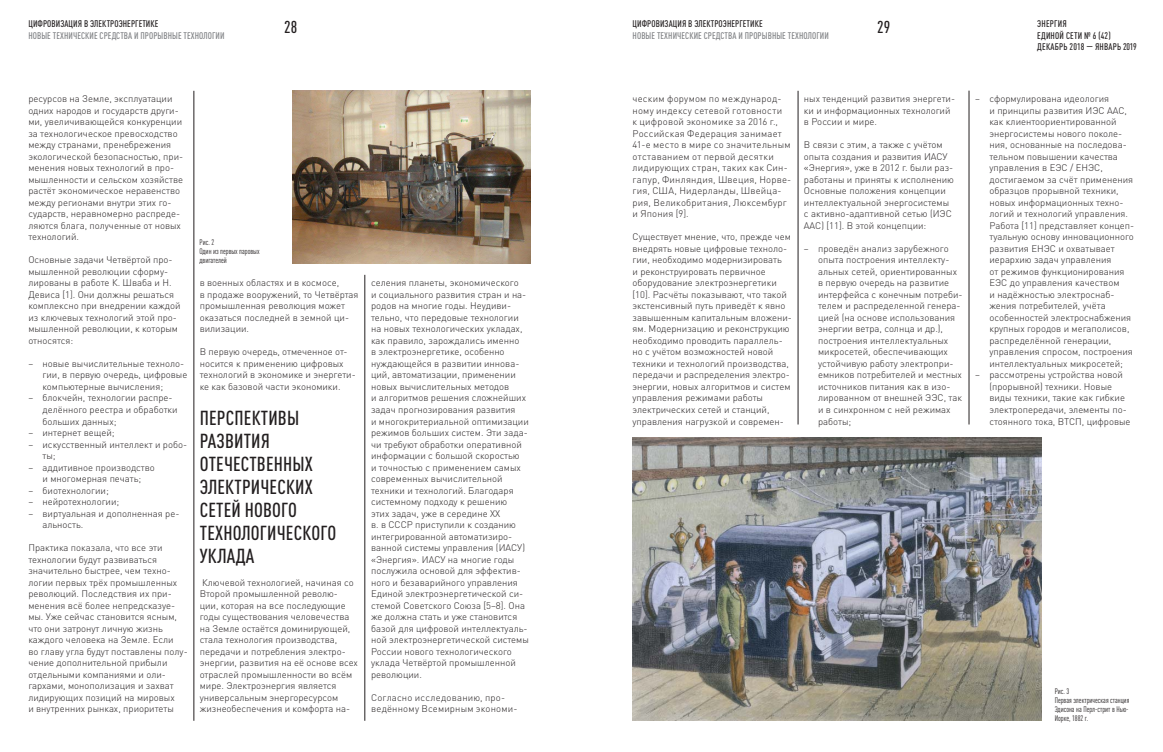
<style>
.page{position:relative;width:1163px;height:752px;background:#fff}
.page>*{position:absolute;margin:0;border:0;box-sizing:border-box;transform-origin:0 0}
.t1{font:500 condensed 20px/23px "DIN Pro";letter-spacing:.01em;color:#231f20}
.t2{font:500 condensed 17px "DIN Pro";color:#231f20}
.t3{font:300 9.5px/11.5px "DIN Pro";color:#231f20}
.t4{font:300 9.5px/11.5px "DIN Pro";letter-spacing:.02em;color:#231f20}
.t5{font:500 condensed 9.5px/11.5px "DIN Pro";letter-spacing:.01em;color:#231f20}
.t6{font:500 condensed 9.5px "DIN Pro";letter-spacing:.01em;color:#808285}
.t7{font:condensed 8px/9px "DIN Pro";color:#231f20}
</style>
<div class="page">
<hr style="left:797px;top:91px;width:1px;height:333px;background:#231f20">
<hr style="left:968px;top:91px;width:1px;height:333px;background:#231f20">
<hr style="left:194px;top:91px;width:1px;height:629px;background:#231f20">
<hr style="left:364px;top:275px;width:1px;height:445px;background:#231f20">
<img style="left:292px;top:91px;width:238px;height:172px">
<img style="left:632px;top:437px;width:409px;height:283px">
<p class="t5" style="left:28px;top:19px;width:132px">ЦИФРОВИЗАЦИЯ В ЭЛЕКТРОЭНЕРГЕТИКЕ</p>
<p class="t6" style="left:28px;top:32px;width:198px">НОВЫЕ ТЕХНИЧЕСКИЕ СРЕДСТВА И ПРОРЫВНЫЕ ТЕХНОЛОГИИ</p>
<p class="t5" style="left:632px;top:19px;width:132px">ЦИФРОВИЗАЦИЯ В ЭЛЕКТРОЭНЕРГЕТИКЕ</p>
<p class="t6" style="left:632px;top:32px;width:198px">НОВЫЕ ТЕХНИЧЕСКИЕ СРЕДСТВА И ПРОРЫВНЫЕ ТЕХНОЛОГИИ</p>
<h2 class="t2" style="left:284px;top:21px;width:15px">28</h2>
<h2 class="t2" style="left:876px;top:21px;width:15px">29</h2>
<p class="t5" style="left:1037px;top:19px;width:101px">ЭНЕРГИЯ<br>ЕДИНОЙ СЕТИ № 6 (42)<br>ДЕКАБРЬ 2018 — ЯНВАРЬ 2019</p>
<p class="t3" style="left:28px;top:92px;width:156px">ресурсов на Земле, эксплуатации одних народов и государств други&shy;ми, увеличивающейся конкуренции за технологическое превосходство между странами, пренебрежения экологической безопасностью, при&shy;менения новых технологий в про&shy;мышленности и сельском хозяйстве растёт экономическое неравенство между регионами внутри этих го&shy;сударств, неравномерно распреде&shy;ляются блага, полученные от новых технологий.</p>
<p class="t3" style="left:28px;top:253px;width:154px">Основные задачи Четвёртой про&shy;мышленной революции сформу&shy;лированы в работе К. Шваба и Н.<br>Девиса [1]. Они должны решаться комплексно при внедрении каждой из ключевых технологий этой про&shy;мышленной революции, к которым относятся:</p>
<p class="t3" style="left:43px;top:357px;width:146px;text-indent:-14px">– новые вычислительные техноло&shy;гии, в первую очередь, цифровые компьютерные вычисления;</p>
<p class="t3" style="left:43px;top:391px;width:136px;text-indent:-14px">– блокчейн, технологии распре&shy;делённого реестра и обработки больших данных;</p>
<p class="t3" style="left:28px;top:426px;width:88px">– интернет вещей;</p>
<p class="t3" style="left:43px;top:437px;width:146px;text-indent:-14px">– искусственный интеллект и робо&shy;ты;</p>
<p class="t3" style="left:28px;top:460px;width:128px;text-align:center">– аддитивное производство и многомерная печать;</p>
<p class="t3" style="left:28px;top:483px;width:82px">– биотехнологии;</p>
<p class="t3" style="left:28px;top:495px;width:92px">– нейротехнологии;</p>
<p class="t3" style="left:43px;top:506px;width:138px;text-indent:-14px">– виртуальная и дополненная ре&shy;альность.</p>
<p class="t3" style="left:28px;top:541px;width:161px">Практика показала, что все эти технологии будут развиваться значительно быстрее, чем техно&shy;логии первых трёх промышленных революций. Последствия их при&shy;менения всё более непредсказуе&shy;мы. Уже сейчас становится ясным, что они затронут личную жизнь каждого человека на Земле. Если<br>во главу угла будут поставлены полу&shy;чение дополнительной прибыли отдельными компаниями и оли&shy;гархами, монополизация и захват лидирующих позиций на мировых<br>и внутренних рынках, приоритеты</p>
<p class="t7" style="left:199px;top:239px;width:62px">Рис. 2<br>Один из первых паровых двигателей</p>
<p class="t3" style="left:200px;top:276px;width:160px">в военных областях и в космосе,<br>в продаже вооружений, то Четвёртая промышленная революция может оказаться последней в земной ци&shy;вилизации.</p>
<p class="t3" style="left:200px;top:345px;width:157px">В первую очередь, отмеченное от&shy;носится к применению цифровых технологий в экономике и энергети&shy;ке как базовой части экономики.</p>
<h1 class="t1" style="left:200px;top:409px;width:138px">ПЕРСПЕКТИВЫ<br>РАЗВИТИЯ<br>ОТЕЧЕСТВЕННЫХ<br>ЭЛЕКТРИЧЕСКИХ<br>СЕТЕЙ НОВОГО<br>ТЕХНОЛОГИЧЕСКОГО<br>УКЛАДА</h1>
<p class="t3" style="left:200px;top:575px;width:160px">Ключевой технологией, начиная со<br>Второй промышленной револю&shy;ции, которая на все последующие годы существования человечества на Земле остаётся доминирующей, стала технология производства, передачи и потребления электро&shy;энергии, развития на её основе всех отраслей промышленности во всём мире. Электроэнергия является универсальным энергоресурсом жизнеобеспечения и комфорта на-</p>
<p class="t3" style="left:371px;top:276px;width:159px">селения планеты, экономического<br>и социального развития стран и на&shy;родов на многие годы. Неудиви&shy;тельно, что передовые технологии на новых технологических укладах, как правило, зарождались именно<br>в электроэнергетике, особенно нуждающейся в развитии иннова&shy;ций, автоматизации, применении новых вычислительных методов<br>и алгоритмов решения сложнейших задач прогнозирования развития<br>и многокритериальной оптимизации режимов больших систем. Эти зада&shy;чи требуют обработки оперативной информации с большой скоростью<br>и точностью с применением самых современных вычислительной техники и технологий. Благодаря системному подходу к решению<br>этих задач, уже в середине ХХ<br>в. в СССР приступили к созданию интегрированной автоматизиро&shy;ванной системы управления (ИАСУ) «Энергия». ИАСУ на многие годы послужила основой для эффектив&shy;ного и безаварийного управления<br>Единой электроэнергетической си&shy;стемой Советского Союза [5−8]. Она же должна стать и уже становится базой для цифровой интеллектуаль&shy;ной электроэнергетической системы<br>России нового технологического уклада Четвёртой промышленной революции.</p>
<p class="t4" style="left:371px;top:690px;width:148px">Согласно исследованию, про&shy;ведённому Всемирным экономи-</p>
<p class="t4" style="left:632px;top:92px;width:160px">ческим форумом по международ&shy;ному индексу сетевой готовности<br>к цифровой экономике за 2016 г.,<br>Российская Федерация занимает<br>41-е место в мире со значительным отставанием от первой десятки лидирующих стран, таких как Син&shy;гапур, Финляндия, Швеция, Норве&shy;гия, США, Нидерланды, Швейца&shy;рия, Великобритания, Люксембург и Япония [9].</p>
<p class="t3" style="left:632px;top:230px;width:161px">Существует мнение, что, прежде чем внедрять новые цифровые техноло&shy;гии, необходимо модернизировать<br>и реконструировать первичное оборудование электроэнергетики [10]. Расчёты показывают, что такой экстенсивный путь приведёт к явно завышенным капитальным вложени&shy;ям. Модернизацию и реконструкцию необходимо проводить параллель&shy;но с учётом возможностей новой техники и технологий производства, передачи и распределения электро&shy;энергии, новых алгоритмов и систем управления режимами работы электрических сетей и станций, управления нагрузкой и современ-</p>
<p class="t3" style="left:803px;top:92px;width:153px">ных тенденций развития энергети&shy;ки и информационных технологий в России и мире.</p>
<p class="t3" style="left:803px;top:138px;width:152px">В связи с этим, а также с учётом опыта создания и развития ИАСУ «Энергия», уже в 2012 г. были раз&shy;работаны и приняты к исполнению<br>Основные положения концепции интеллектуальной энергосистемы с активно-адаптивной сетью (ИЭС<br>ААС) [11]. В этой концепции:</p>
<p class="t3" style="left:818px;top:242px;width:146px;text-indent:-14px">– проведён анализ зарубежного опыта построения интеллекту&shy;альных сетей, ориентированных в первую очередь на развитие интерфейса с конечным потреби&shy;телем и распределенной генера&shy;цией (на основе использования энергии ветра, солнца и др.), построения интеллектуальных микросетей, обеспечивающих устойчивую работу электропри&shy;емников потребителей и местных источников питания как в изо&shy;лированном от внешней ЭЭС, так и в синхронном с ней режимах работы;</p>
<p class="t3" style="left:989px;top:92px;width:146px;text-indent:-14px">– сформулирована идеология<br>и принципы развития ИЭС ААС, как клиентоориентированной энергосистемы нового поколе&shy;ния, основанные на последова&shy;тельном повышении качества управления в ЕЭС / ЕНЭС, достигаемом за счёт применения образцов прорывной техники, новых информационных техно&shy;логий и технологий управления.<br>Работа [11] представляет концеп&shy;туальную основу инновационного развития ЕНЭС и охватывает иерархию задач управления<br>от режимов функционирования<br>ЕЭС до управления качеством<br>и надёжностью электроснаб&shy;жения потребителей, учёта особенностей электроснабжения крупных городов и мегаполисов, распределённой генерации, управления спросом, построения интеллектуальных микросетей;</p>
<p class="t3" style="left:989px;top:368px;width:143px;text-indent:-14px">– рассмотрены устройства новой (прорывной) техники. Новые виды техники, такие как гибкие электропередачи, элементы по&shy;стоянного тока, ВТСП, цифровые</p>
<p class="t7" style="left:1054px;top:687px;width:76px">Рис. 3<br>Первая электрическая станция<br>Эдисона на Перл-стрит в Нью-<br>Иорке, 1882 г.</p>
</div>
